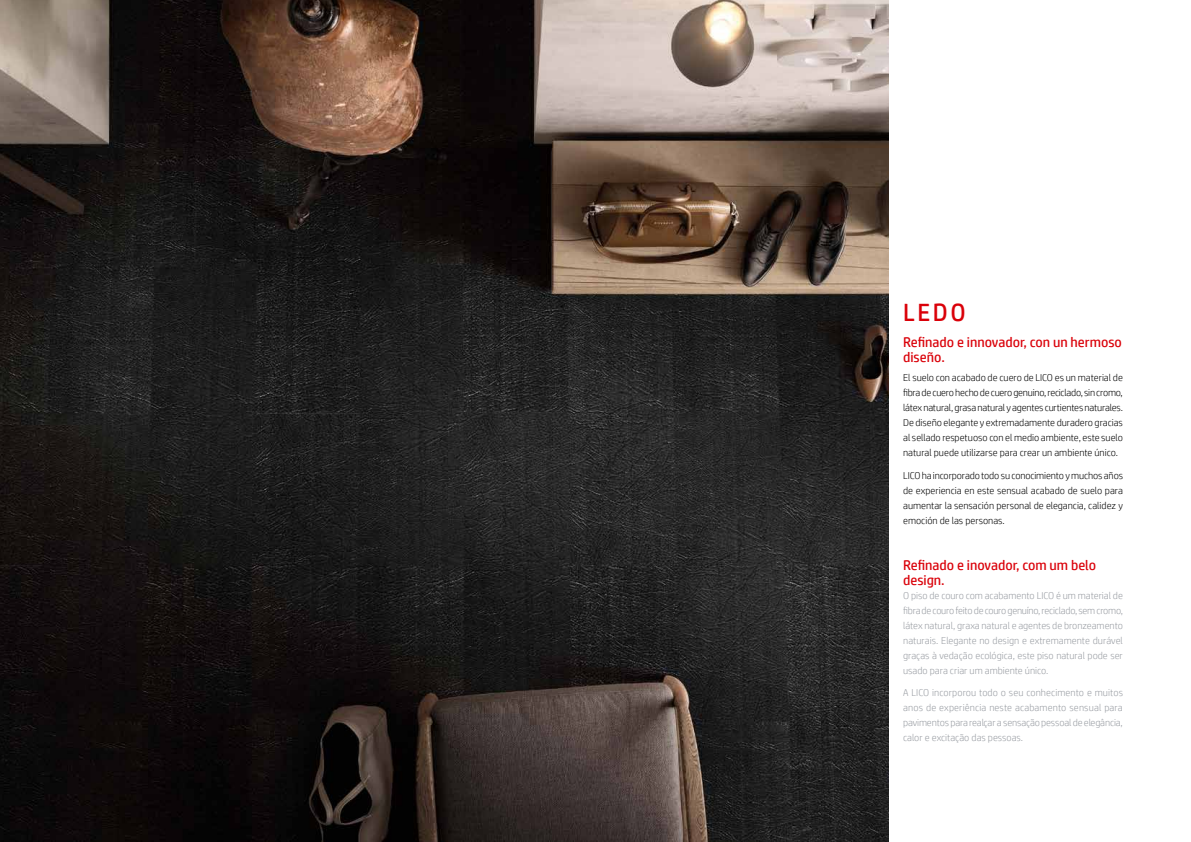
<style>
.page{position:relative;width:1191px;height:842px;background:#fff}
.page>*{position:absolute;margin:0;border:0;box-sizing:border-box;transform-origin:0 0}
.t1{font:25px "HP Simplified";color:#da0009}
.t2{font:14px/15px "HP Simplified";color:#da0009}
.t3{font:300 10px/15px "HP Simplified";color:#000;text-align:justify}
.t4{font:300 10px/15px "HP Simplified";color:#999da3;text-align:justify}
</style>
<div class="page">
<img style="left:0;top:0;width:889px;height:842px">
<h1 class="t1" style="left:903px;top:296px;width:64px">LEDO</h1>
<h2 class="t2" style="left:903px;top:335px;width:220px">Refinado e innovador, con un hermoso diseño.</h2>
<p class="t3" style="left:903px;top:370px;width:221px">El suelo con acabado de cuero de LICO es un material de fibra de cuero hecho de cuero genuino, reciclado, sin cromo, látex natural, grasa natural y agentes curtientes naturales.<br>De diseño elegante y extremadamente duradero gracias al sellado respetuoso con el medio ambiente, este suelo natural puede utilizarse para crear un ambiente único.</p>
<p class="t3" style="left:903px;top:467px;width:221px">LICO ha incorporado todo su conocimiento y muchos años de experiencia en este sensual acabado de suelo para aumentar la sensación personal de elegancia, calidez y emoción de las personas.</p>
<h2 class="t2" style="left:903px;top:557px;width:194px">Refinado e inovador, com um belo design.</h2>
<p class="t4" style="left:903px;top:587px;width:221px">O piso de couro com acabamento LICO é um material de fibra de couro feito de couro genuíno, reciclado, sem cromo, látex natural, graxa natural e agentes de bronzeamento naturais. Elegante no design e extremamente durável graças à vedação ecológica, este piso natural pode ser usado para criar um ambiente único.</p>
<p class="t4" style="left:903px;top:685px;width:221px">A LICO incorporou todo o seu conhecimento e muitos anos de experiência neste acabamento sensual para pavimentos para realçar a sensação pessoal de elegância, calor e excitação das pessoas.</p>
</div>
